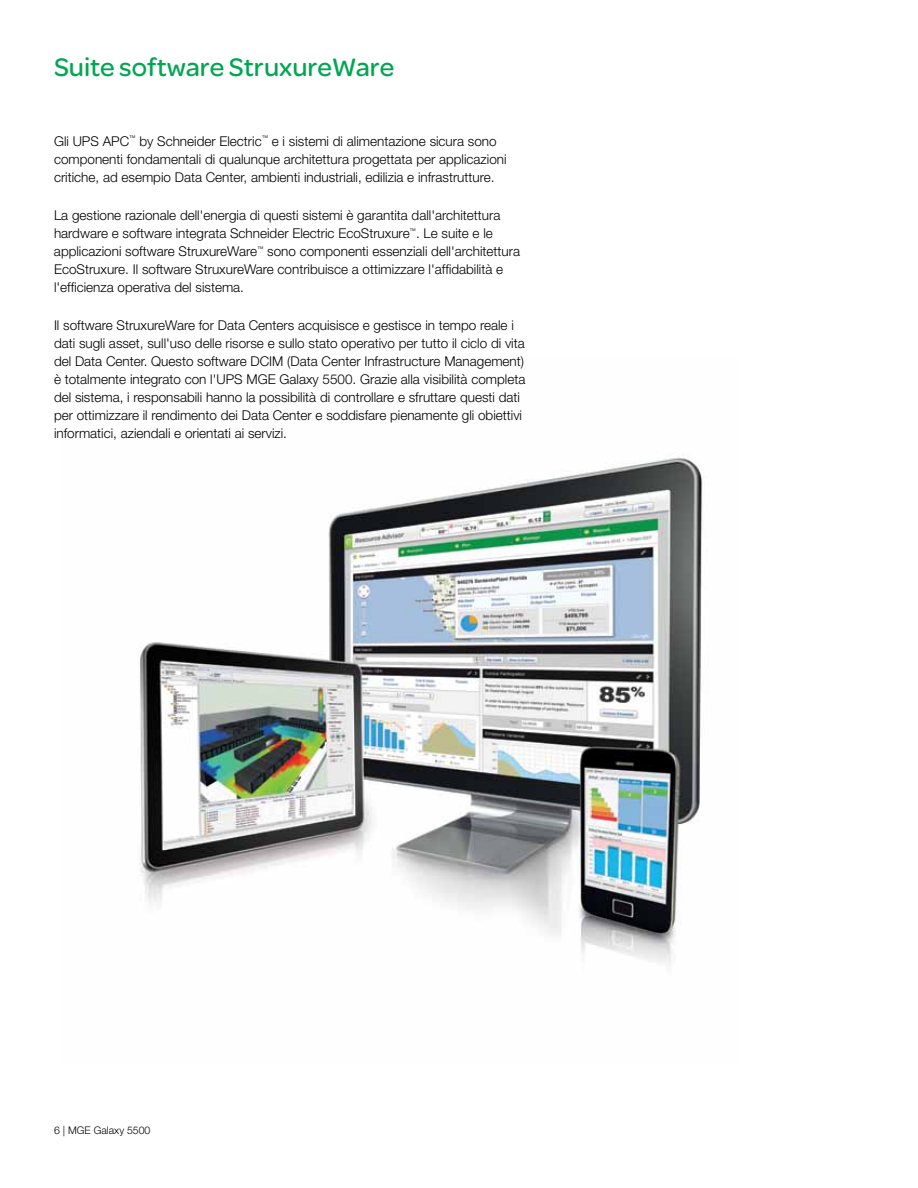
<style>
.page{position:relative;width:918px;height:1188px;background:#fff}
.page>*{position:absolute;margin:0;border:0;box-sizing:border-box;transform-origin:0 0}
.t1{font:27px "SE Optimist";color:#00a651}
.t2{font:300 13.5px/18px "Helvetica Neue";color:#000}
.t3{font:300 10.5px "Helvetica Neue";color:#000}
</style>
<div class="page">
<img style="left:138px;top:453px;width:565px;height:511px">
<h1 class="t1" style="left:54px;top:48px;width:342px">Suite software StruxureWare</h1>
<p class="t2" style="left:54px;top:132px;width:454px">Gli UPS APC<sup>™</sup> by Schneider Electric<sup>™</sup> e i sistemi di alimentazione sicura sono componenti fondamentali di qualunque architettura progettata per applicazioni critiche, ad esempio Data Center, ambienti industriali, edilizia e infrastrutture.</p>
<p class="t2" style="left:54px;top:206px;width:468px">La gestione razionale dell'energia di questi sistemi è garantita dall'architettura hardware e software integrata Schneider Electric EcoStruxure<sup>™</sup>. Le suite e le applicazioni software StruxureWare<sup>™</sup> sono componenti essenziali dell'architettura EcoStruxure. Il software StruxureWare contribuisce a ottimizzare l'affidabilità e l'efficienza operativa del sistema.</p>
<p class="t2" style="left:54px;top:316px;width:473px">Il software StruxureWare for Data Centers acquisisce e gestisce in tempo reale i dati sugli asset, sull'uso delle risorse e sullo stato operativo per tutto il ciclo di vita del Data Center. Questo software DCIM (Data Center Infrastructure Management) è totalmente integrato con l'UPS MGE Galaxy 5500. Grazie alla visibilità completa del sistema, i responsabili hanno la possibilità di controllare e sfruttare questi dati per ottimizzare il rendimento dei Data Center e soddisfare pienamente gli obiettivi informatici, aziendali e orientati ai servizi.</p>
<p class="t3" style="left:54px;top:1124px;width:98px">6 | MGE Galaxy 5500</p>
</div>
